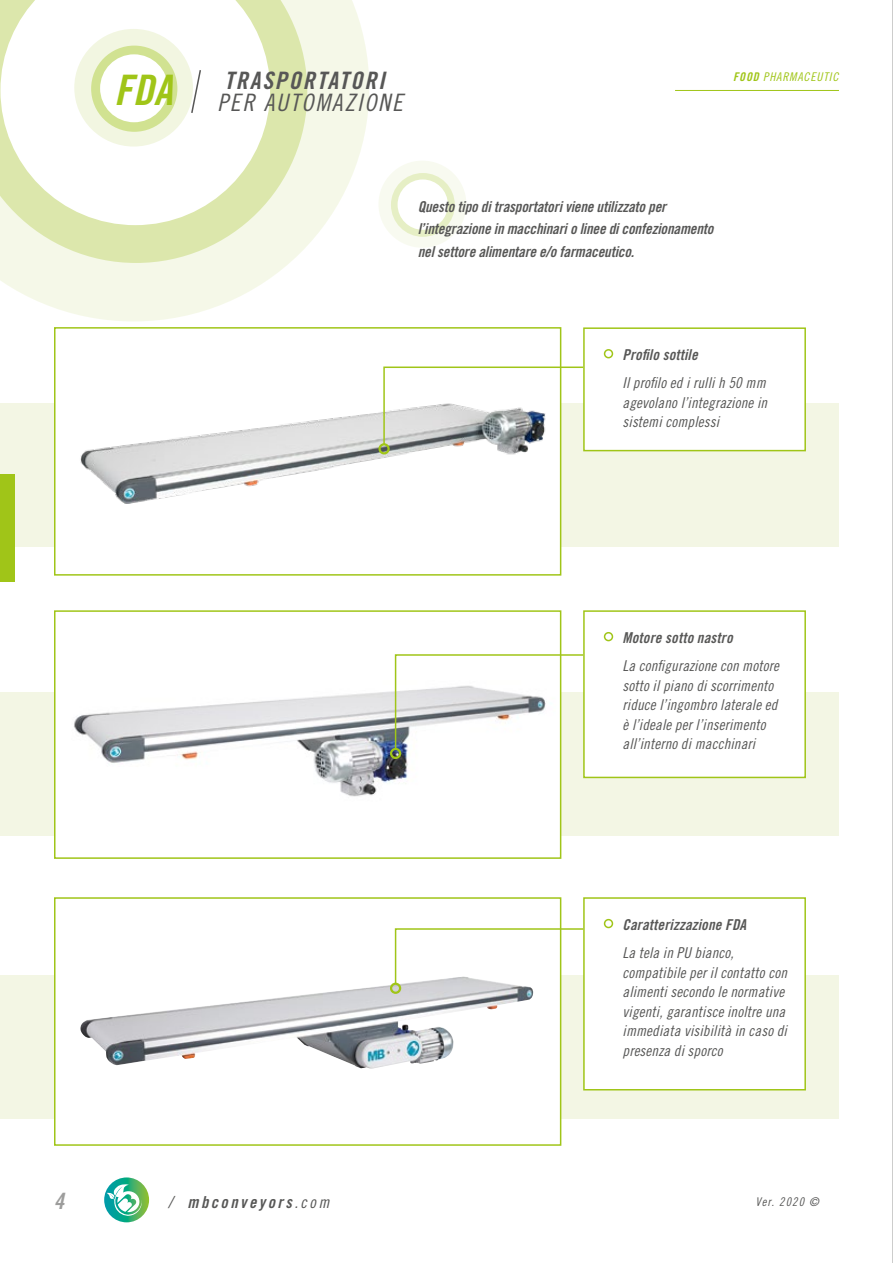
<style>
.page{position:relative;width:893px;height:1263px;background:#fff}
.page>*{position:absolute;margin:0;border:0;box-sizing:border-box;transform-origin:0 0}
.t1{font:42px "Trade Gothic LT Std Bd Cn 20 Obl";color:#a0c518}
.t2{font:24px "Trade Gothic LT Std Cn 18 Obl";letter-spacing:.08em;color:#575756}
.t3{font:24px "Trade Gothic LT Std Bd Cn 20 Obl";letter-spacing:.08em;color:#575756}
.t4{font:22.5px "Trade Gothic LT Std Bd Cn 20 Obl";color:#9d9d9c}
.t5{font:16.5px "Trade Gothic LT Std Bd Cn 20 Obl";letter-spacing:.15em;color:#575756}
.t6{font:15px/19.5px "Trade Gothic LT Std Cn 18 Obl";letter-spacing:.01em;color:#575756}
.t7{font:15px/22.5px "Trade Gothic LT Std Bd Cn 20 Obl";letter-spacing:-.01em;color:#575756}
.t8{font:15px "Trade Gothic LT Std Bd Cn 20 Obl";letter-spacing:.01em;color:#575756}
.t9{font:12px "Trade Gothic LT Std Cn 18 Obl";letter-spacing:.07em;color:#a0c518}
.t10{font:12px "Trade Gothic LT Std Cn 18 Obl";letter-spacing:.1em;color:#575756}
.s1{font-family:"Trade Gothic LT Std Bd Cn 20 Obl"}
.s2{font-family:"Trade Gothic LT Std Cn 18 Obl"}
</style>
<div class="page">
<hr style="left:892px;top:0;width:1px;height:1263px;background:#9d9d9c">
<svg style="left:104px;top:1177px;width:45px;height:45px"></svg>
<svg style="left:107px;top:1184px;width:35px;height:32px"></svg>
<svg style="left:0;top:0;width:369px;height:321px;fill:#f5f8e8"></svg>
<svg style="left:0;top:0;width:307px;height:263px;background:#e7eec7"></svg>
<svg style="left:0;top:0;width:270px;height:225px"></svg>
<div style="left:74px;top:29px;width:119px;height:118px;background:#f2f6e1;border-radius:50%"></div>
<div style="left:91px;top:46px;width:86px;height:86px;background:#d1e291;border-radius:50%"></div>
<div style="left:100px;top:54px;width:68px;height:68px;background:#fff;border-radius:50%"></div>
<div style="left:0;top:404px;width:838px;height:143px;background:#f3f6e4"></div>
<div style="left:0;top:692px;width:838px;height:143px;background:#f3f6e4"></div>
<div style="left:0;top:975px;width:838px;height:144px;background:#f3f6e4"></div>
<div style="left:55px;top:328px;width:506px;height:247px;background:#fff"></div>
<img style="left:80px;top:412px;width:449px;height:92px">
<div style="left:54px;top:327px;width:507px;height:249px;border:2px solid #a0c518"></div>
<div style="left:55px;top:611px;width:506px;height:247px;background:#fff"></div>
<img style="left:74px;top:691px;width:334px;height:106px">
<div style="left:54px;top:610px;width:507px;height:249px;border:2px solid #a0c518"></div>
<div style="left:55px;top:898px;width:506px;height:247px;background:#fff"></div>
<img style="left:80px;top:983px;width:454px;height:86px">
<div style="left:54px;top:897px;width:507px;height:249px;border:2px solid #a0c518"></div>
<div style="left:0;top:474px;width:15px;height:107px;background:#a0c518"></div>
<div style="left:583px;top:327px;width:223px;height:124px;background:#fff;border:2px solid #a0c518"></div>
<div style="left:583px;top:610px;width:223px;height:168px;background:#fff;border:2px solid #a0c518"></div>
<div style="left:583px;top:897px;width:223px;height:193px;background:#fff;border:2px solid #a0c518"></div>
<div style="left:378px;top:161px;width:88px;height:87px;background:#f8faf0;border-radius:50%"></div>
<svg style="left:391px;top:173px;width:64px;height:64px"></svg>
<div style="left:398px;top:179px;width:50px;height:51px;background:#fff;border-radius:50%"></div>
<svg style="left:383px;top:366px;width:202px;height:80px"></svg>
<div style="left:378px;top:443px;width:12px;height:11px;border:2px solid #a0c518;border-radius:50%"></div>
<svg style="left:394px;top:653px;width:191px;height:97px"></svg>
<div style="left:390px;top:748px;width:11px;height:11px;border:2px solid #a0c518;border-radius:50%"></div>
<svg style="left:394px;top:927px;width:191px;height:58px"></svg>
<div style="left:390px;top:983px;width:11px;height:11px;border:2px solid #a0c518;border-radius:50%"></div>
<hr style="left:675px;top:90px;width:164px;height:1px;background:#a0c518">
<svg style="left:190px;top:68px;width:12px;height:47px"></svg>
<div style="left:604px;top:349px;width:9px;height:9px;border:2px solid #a0c518;border-radius:50%"></div>
<div style="left:604px;top:632px;width:9px;height:9px;border:2px solid #a0c518;border-radius:50%"></div>
<div style="left:604px;top:919px;width:9px;height:9px;border:2px solid #a0c518;border-radius:50%"></div>
<h2 class="t3" style="left:225px;top:65px;width:162px">TRASPORTATORI</h2>
<h2 class="t2" style="left:217px;top:88px;width:187px">PER AUTOMAZIONE</h2>
<h1 class="t1" style="left:114px;top:64px;width:60px">FDA</h1>
<p class="t9" style="left:733px;top:70px;width:107px"><span class="s1">FOOD</span> PHARMACEUTIC</p>
<p class="t7" style="left:418px;top:195px;width:297px">Questo tipo di trasportatori viene utilizzato per l’integrazione in macchinari o linee di confezionamento nel settore alimentare e/o farmaceutico.</p>
<p class="t8" style="left:622px;top:345px;width:77px">Profilo sottile</p>
<p class="t6" style="left:622px;top:373px;width:146px;text-align:justify">Il profilo ed i rulli h 50 mm agevolano l’integrazione in sistemi complessi</p>
<p class="t8" style="left:622px;top:628px;width:112px">Motore sotto nastro</p>
<p class="t6" style="left:622px;top:656px;width:158px">La configurazione con motore sotto il piano di scorrimento riduce l’ingombro laterale ed è l’ideale per l’inserimento all’interno di macchinari</p>
<p class="t8" style="left:622px;top:915px;width:125px">Caratterizzazione FDA</p>
<p class="t6" style="left:622px;top:943px;width:166px">La tela in PU bianco, compatibile per il contatto con alimenti secondo le normative vigenti, garantisce inoltre una immediata visibilità in caso di presenza di sporco</p>
<h3 class="t4" style="left:54px;top:1187px;width:11px">4</h3>
<p class="t5" style="left:168px;top:1192px;width:163px"><span class="s2">/</span> mbconveyors<span class="s2">.com</span></p>
<p class="t10" style="left:756px;top:1194px;width:65px">Ver. 2020 ©</p>
</div>
